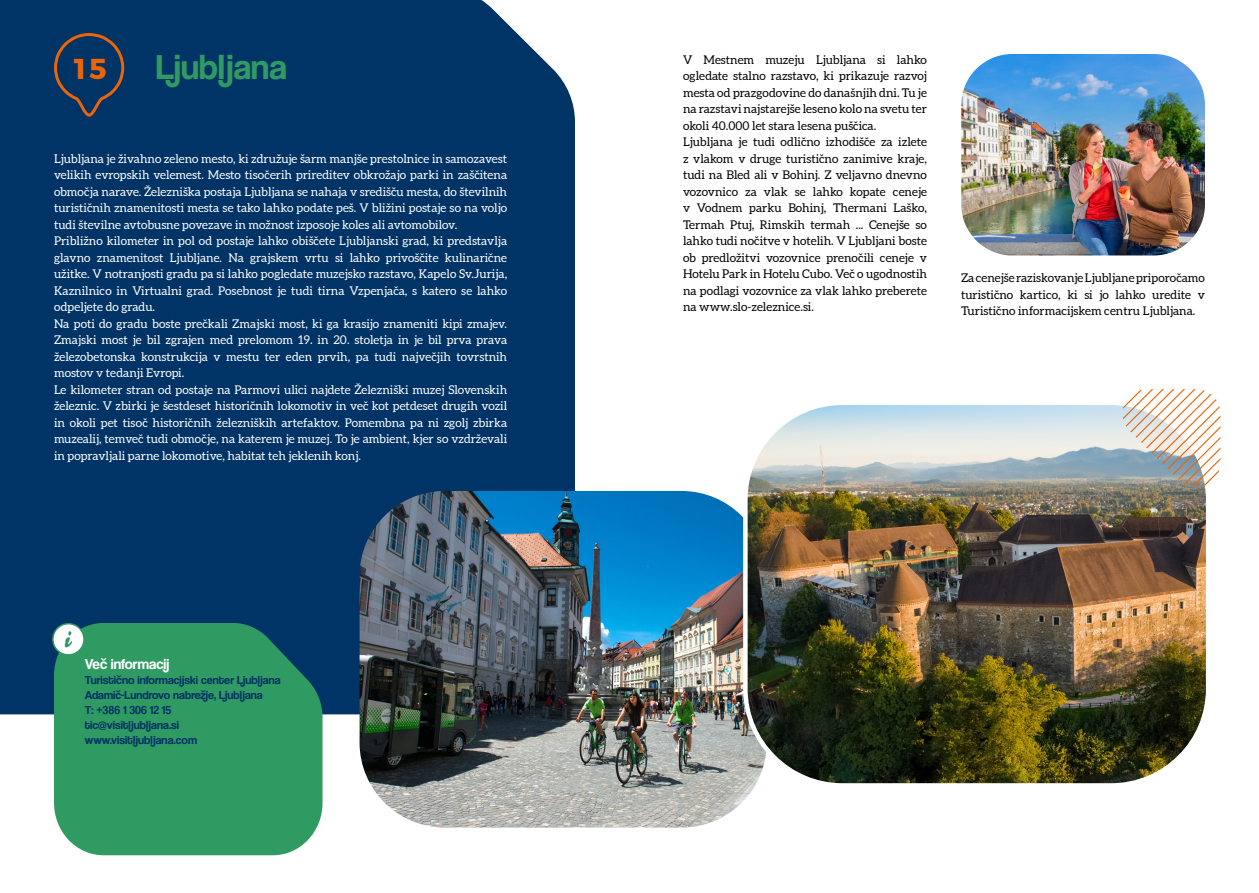
<style>
.page{position:relative;width:1259px;height:893px;background:#fff}
.page>*{position:absolute;margin:0;border:0;box-sizing:border-box;transform-origin:0 0}
.t1{font:36px "Coolvetica Rg";color:#2f9b62}
.t2{font:700 28.8px "Montserrat";color:#ec6408}
.t3{font:15px "Coolvetica Rg";color:#fff}
.t4{font:12px/16.5px "Aleo";color:#fff}
.t5{font:12px/16.5px "Aleo";color:#000}
.t6{font:12px/15px "Coolvetica Rg";color:#036}
</style>
<div class="page">
<div style="left:0;top:0;width:575px;height:714px;background:#036"></div>
<svg style="left:53px;top:32px;width:73px;height:86px;background:#19385b"></svg>
<img style="left:961px;top:54px;width:244px;height:201px">
<img style="left:359px;top:491px;width:396px;height:337px">
<img style="left:745px;top:406px;width:460px;height:379px">
<div style="left:743px;top:401px;width:467px;height:387px;border:4px solid #fff;border-radius:97px"></div>
<svg style="left:1123px;top:389px;width:97px;height:98px"></svg>
<div style="left:54px;top:623px;width:268px;height:232px;background:#2f9b62"></div>
<div style="left:53px;top:624px;width:31px;height:31px;background:#fff;border-radius:50%"></div>
<div style="left:52px;top:623px;width:33px;height:33px;border:2px solid #2f9b62;border-radius:50%"></div>
<svg style="left:65px;top:631px;width:7px;height:16px"></svg>
<h2 class="t2" style="left:71px;top:45px;width:37px">15</h2>
<h1 class="t1" style="left:156px;top:46px;width:132px">Ljubljana</h1>
<p class="t5" style="left:683px;top:52px;width:245px">V Mestnem muzeju Ljubljana si lahko ogledate stalno razstavo, ki prikazuje razvoj mesta od prazgodovine do današnjih dni. Tu je na razstavi najstarejše leseno kolo na svetu ter okoli 40.000 let stara lesena puščica.<br>Ljubljana je tudi odlično izhodišče za izlete z vlakom v druge turistično zanimive kraje, tudi na Bled ali v Bohinj. Z veljavno dnevno vozovnico za vlak se lahko kopate ceneje v Vodnem parku Bohinj, Thermani Laško, Termah Ptuj, Rimskih termah ... Cenejše so lahko tudi nočitve v hotelih. V Ljubljani boste ob predložitvi vozovnice prenočili ceneje v Hotelu Park in Hotelu Cubo. Več o ugodnostih na podlagi vozovnice za vlak lahko preberete na www.slo-zeleznice.si.</p>
<p class="t4" style="left:54px;top:151px;width:455px">Ljubljana je živahno zeleno mesto, ki združuje šarm manjše prestolnice in samozavest velikih evropskih velemest. Mesto tisočerih prireditev obkrožajo parki in zaščitena območja narave. Železniška postaja Ljubljana se nahaja v središču mesta, do številnih turističnih znamenitosti mesta se tako lahko podate peš. V bližini postaje so na voljo tudi številne avtobusne povezave in možnost izposoje koles ali avtomobilov.<br>Približno kilometer in pol od postaje lahko obiščete Ljubljanski grad, ki predstavlja glavno znamenitost Ljubljane. Na grajskem vrtu si lahko privoščite kulinarične užitke. V notranjosti gradu pa si lahko pogledate muzejsko razstavo, Kapelo Sv.Jurija, Kaznilnico in Virtualni grad. Posebnost je tudi tirna Vzpenjača, s katero se lahko odpeljete do gradu.<br>Na poti do gradu boste prečkali Zmajski most, ki ga krasijo znameniti kipi zmajev.<br>Zmajski most je bil zgrajen med prelomom 19. in 20. stoletja in je bil prva prava železobetonska konstrukcija v mestu ter eden prvih, pa tudi največjih tovrstnih mostov v tedanji Evropi.<br>Le kilometer stran od postaje na Parmovi ulici najdete Železniški muzej Slovenskih železnic. V zbirki je šestdeset historičnih lokomotiv in več kot petdeset drugih vozil in okoli pet tisoč historičnih železniških artefaktov. Pomembna pa ni zgolj zbirka muzealij, temveč tudi območje, na katerem je muzej. To je ambient, kjer so vzdrževali in popravljali parne lokomotive, habitat teh jeklenih konj.</p>
<p class="t5" style="left:961px;top:270px;width:245px;text-align:justify">Za cenejše raziskovanje Ljubljane priporočamo turistično kartico, ki si jo lahko uredite v Turistično informacijskem centru Ljubljana.</p>
<p class="t3" style="left:85px;top:655px;width:86px">Več informacij</p>
<p class="t6" style="left:85px;top:672px;width:197px">Turistično informacijski center Ljubljana<br>Adamič-Lundrovo nabrežje, Ljubljana<br>T: +386 1 306 12 15<br>tic@visitljubljana.si www.visitljubljana.com</p>
</div>
